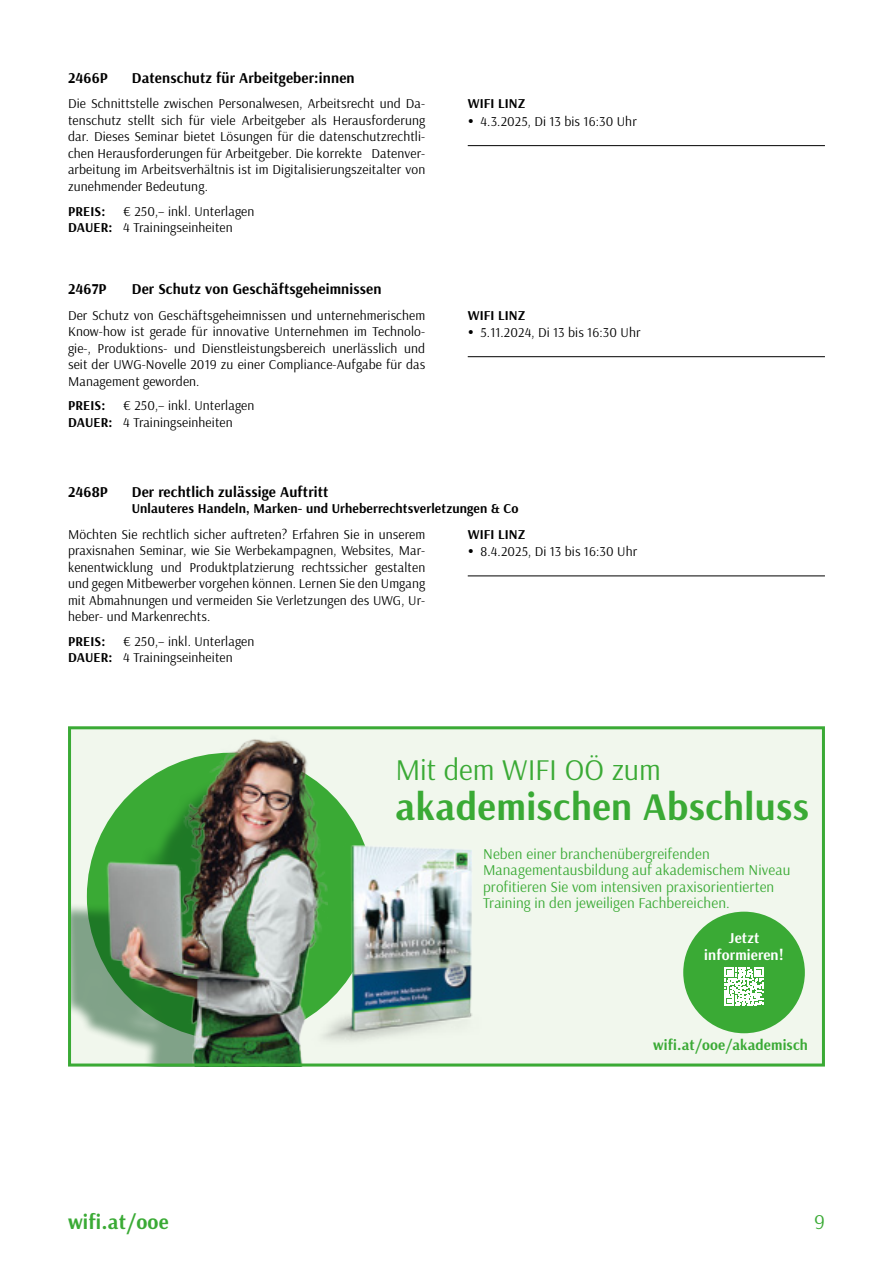
<style>
.page{position:relative;width:893px;height:1263px;background:#fff}
.page>*{position:absolute;margin:0;border:0;box-sizing:border-box;transform-origin:0 0}
.t1{font:700 39px "Arsenal";letter-spacing:.01em;color:#3aaa35}
.t2{font:30px "Arsenal";letter-spacing:-.005em;color:#3aaa35}
.t3{font:700 21px "Arsenal";letter-spacing:.01em;color:#3aaa35}
.t4{font:21px "Arsenal";color:#3aaa35}
.t5{font:15px/16.5px "Arsenal";letter-spacing:.01em;color:#3aaa35}
.t6{font:700 15px "Arsenal";letter-spacing:.01em;color:#000}
.t7{font:700 15px "Arsenal";letter-spacing:.01em;color:#3aaa35}
.t8{font:700 15px/16.5px "Arsenal";letter-spacing:.01em;color:#fff;text-align:center}
.t9{font:13.5px/16.5px "Arsenal";letter-spacing:.01em;color:#000;text-align:justify}
.t10{font:700 13.5px "Arsenal";letter-spacing:.01em;color:#000}
.s1{font-weight:700}
</style>
<div class="page">
<hr style="left:468px;top:145px;width:357px;height:1px;background:#000">
<hr style="left:468px;top:356px;width:357px;height:1px;background:#000">
<hr style="left:468px;top:576px;width:357px;height:1px;background:#000">
<div style="left:68px;top:726px;width:757px;height:340px;background:#f1f7ed"></div>
<div style="left:68px;top:777px;width:225px;height:289px;background:#004115;opacity:.47"></div>
<img style="left:99px;top:739px;width:228px;height:323px">
<img style="left:308px;top:814px;width:164px;height:248px">
<div style="left:683px;top:912px;width:122px;height:121px;background:#3aaa35;border-radius:50%"></div>
<svg style="left:725px;top:967px;width:38px;height:39px"></svg>
<div style="left:68px;top:726px;width:757px;height:340px;border:3px solid #3aaa35"></div>
<p class="t6" style="left:68px;top:67px;width:41px">2466P</p>
<p class="t6" style="left:132px;top:67px;width:224px">Datenschutz für Arbeitgeber:innen</p>
<p class="t9" style="left:68px;top:95px;width:359px">Die Schnittstelle zwischen Personalwesen, Arbeitsrecht und Da&shy;tenschutz stellt sich für viele Arbeitgeber als Herausforderung dar. Dieses Seminar bietet Lösungen für die datenschutzrechtli&shy;chen Herausforderungen für Arbeitgeber. Die korrekte Datenver&shy;arbeitung im Arbeitsverhältnis ist im Digitalisierungszeitalter von zunehmender Bedeutung.</p>
<p class="t10" style="left:68px;top:202px;width:39px">PREIS:</p>
<p class="t9" style="left:68px;top:203px;width:188px;text-indent:55px">€ 250,– inkl. Unterlagen<br><span class="s1">DAUER:</span> 4 Trainingseinheiten</p>
<p class="t6" style="left:68px;top:278px;width:40px">2467P</p>
<p class="t6" style="left:132px;top:278px;width:251px">Der Schutz von Geschäftsgeheimnissen</p>
<p class="t9" style="left:68px;top:306px;width:359px">Der Schutz von Geschäftsgeheimnissen und unternehmerischem Know-how ist gerade für innovative Unternehmen im Technolo&shy;gie-, Produktions- und Dienstleistungsbereich unerlässlich und seit der UWG-Novelle 2019 zu einer Compliance-Aufgabe für das Management geworden.</p>
<p class="t10" style="left:68px;top:396px;width:39px">PREIS:</p>
<p class="t9" style="left:68px;top:397px;width:188px;text-indent:55px">€ 250,– inkl. Unterlagen<br><span class="s1">DAUER:</span> 4 Trainingseinheiten</p>
<p class="t10" style="left:468px;top:94px;width:59px">WIFI LINZ</p>
<p class="t9" style="left:480px;top:113px;width:158px">4.3.2025, Di 13 bis 16:30 Uhr</p>
<p class="t10" style="left:468px;top:305px;width:59px">WIFI LINZ</p>
<p class="t9" style="left:480px;top:324px;width:161px">5.11.2024, Di 13 bis 16:30 Uhr</p>
<p class="t6" style="left:68px;top:481px;width:41px">2468P</p>
<p class="t6" style="left:132px;top:481px;width:198px">Der rechtlich zulässige Auftritt</p>
<p class="t10" style="left:132px;top:499px;width:388px">Unlauteres Handeln, Marken- und Urheberrechtsverletzungen &amp; Co</p>
<p class="t9" style="left:68px;top:526px;width:359px">Möchten Sie rechtlich sicher auftreten? Erfahren Sie in unserem praxisnahen Seminar, wie Sie Werbekampagnen, Websites, Mar&shy;kenentwicklung und Produktplatzierung rechtssicher gestalten und gegen Mitbewerber vorgehen können. Lernen Sie den Umgang mit Abmahnungen und vermeiden Sie Verletzungen des UWG, Ur&shy;heber- und Markenrechts.</p>
<p class="t10" style="left:68px;top:632px;width:39px">PREIS:</p>
<p class="t10" style="left:468px;top:525px;width:59px">WIFI LINZ</p>
<p class="t9" style="left:480px;top:543px;width:158px">8.4.2025, Di 13 bis 16:30 Uhr</p>
<p class="t9" style="left:68px;top:633px;width:188px;text-indent:55px">€ 250,– inkl. Unterlagen<br><span class="s1">DAUER:</span> 4 Trainingseinheiten</p>
<h2 class="t2" style="left:395px;top:749px;width:267px">Mit dem WIFI OÖ zum</h2>
<h1 class="t1" style="left:395px;top:780px;width:415px">akademischen Abschluss</h1>
<p class="t5" style="left:483px;top:845px;width:309px">Neben einer branchenübergreifenden Managementausbildung auf akademischem Niveau profitieren Sie vom intensiven praxisorientierten Training in den jeweiligen Fachbereichen.</p>
<p class="t8" style="left:704px;top:930px;width:81px">Jetzt informieren!</p>
<p class="t7" style="left:653px;top:1034px;width:156px">wifi.at/ooe/akademisch</p>
<h3 class="t3" style="left:68px;top:1207px;width:102px">wifi.at/ooe</h3>
<h3 class="t4" style="left:814px;top:1207px;width:12px">9</h3>
</div>
